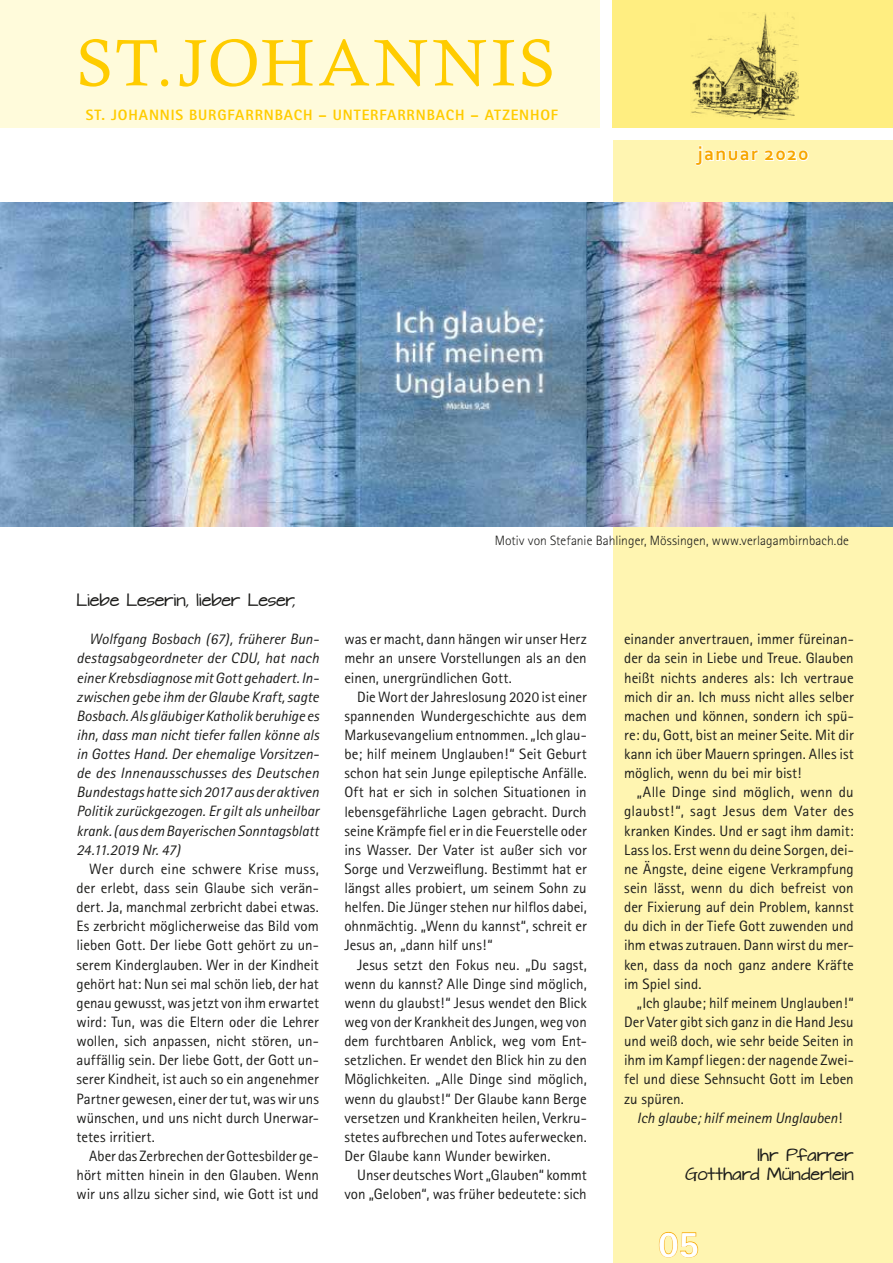
<style>
.page{position:relative;width:893px;height:1263px;background:#fff}
.page>*{position:absolute;margin:0;border:0;box-sizing:border-box;transform-origin:0 0}
.t1{font:66px "Calisto";letter-spacing:.055em;color:#fc0}
.t2{font:800 37.5px "Rotis Sans Serif";color:#fff}
.t3{font:700 19.5px "Corbel";letter-spacing:.065em;color:#f7a600}
.t4{font:15px/19.2px "Rotis Sans Serif";letter-spacing:-.005em;color:#1d1d1b;text-align:justify}
.t5{font:italic 15px/19.2px "Rotis Sans Serif";letter-spacing:-.005em;color:#1d1d1b;text-align:justify}
.t6{font:15px/19.2px "Architects Daughter";color:#1d1d1b;text-align:right}
.t7{font:800 15px "Rotis Sans Serif";letter-spacing:.06em;color:#fc0}
.t8{font:300 13.5px "Rotis Sans Serif";letter-spacing:.005em;color:#1d1d1b}
.s1{font-style:normal}
</style>
<div class="page">
<div style="left:613px;top:140px;width:280px;height:1123px;background:#fff5b1"></div>
<div style="left:612px;top:0;width:281px;height:128px;background:#ffee81"></div>
<div style="left:0;top:0;width:600px;height:128px;background:#fffbdb"></div>
<img style="left:691px;top:13px;width:107px;height:106px">
<svg style="left:695px;top:145px;width:114px;height:21px"></svg>
<svg style="left:659px;top:1232px;width:39px;height:25px"></svg>
<img style="left:0;top:203px;width:893px;height:324px">
<h1 class="t1" style="left:77px;top:25px;width:473px">ST.JOHANNIS</h1>
<p class="t7" style="left:86px;top:106px;width:474px">ST. JOHANNIS BURGFARRNBACH – UNTERFARRNBACH – ATZENHOF</p>
<h3 class="t3" style="left:698px;top:142px;width:112px">januar 2020</h3>
<p class="t6" style="left:77px;top:592px;width:220px">Liebe Leserin, lieber Leser,</p>
<p class="t5" style="left:77px;top:630px;width:244px;text-indent:13px">Wolfgang Bosbach (67), früherer Bun&shy;destagsabgeordneter der CDU, hat nach einer Krebsdiagnose mit Gott gehadert. In&shy;zwischen gebe ihm der Glaube Kraft, sagte Bosbach. Als gläubiger Katholik beruhige es ihn, dass man nicht tiefer fallen könne als in Gottes Hand. Der ehemalige Vorsitzen&shy;de des Innenausschusses des Deutschen Bundestags hatte sich 2017 aus der aktiven Politik zurückgezogen. Er gilt als unheilbar krank. (aus dem Bayerischen Sonntagsblatt 24.11.2019 Nr. 47)</p>
<p class="t4" style="left:77px;top:859px;width:244px;text-indent:13px">Wer durch eine schwere Krise muss, der erlebt, dass sein Glaube sich verän&shy;dert. Ja, manchmal zerbricht dabei etwas.<br>Es zerbricht möglicherweise das Bild vom lieben Gott. Der liebe Gott gehört zu un&shy;serem Kinderglauben. Wer in der Kindheit gehört hat: Nun sei mal schön lieb, der hat genau gewusst, was jetzt von ihm erwartet wird: Tun, was die Eltern oder die Lehrer wollen, sich anpassen, nicht stören, un&shy;auffällig sein. Der liebe Gott, der Gott un&shy;serer Kindheit, ist auch so ein angenehmer Partner gewesen, einer der tut, was wir uns wünschen, und uns nicht durch Unerwar&shy;tetes irritiert.</p>
<p class="t4" style="left:77px;top:1146px;width:244px;text-indent:13px">Aber das Zerbrechen der Gottesbilder ge&shy;hört mitten hinein in den Glauben. Wenn wir uns allzu sicher sind, wie Gott ist und</p>
<p class="t8" style="left:495px;top:533px;width:356px">Motiv von Stefanie Bahlinger, Mössingen, www.verlagambirnbach.de</p>
<p class="t4" style="left:344px;top:629px;width:244px">was er macht, dann hängen wir unser Herz mehr an unsere Vorstellungen als an den einen, unergründlichen Gott.</p>
<p class="t4" style="left:344px;top:687px;width:244px;text-indent:13px">Die Wort der Jahreslosung 2020 ist einer spannenden Wundergeschichte aus dem Markusevangelium entnommen. „Ich glau&shy;be; hilf meinem Unglauben!“ Seit Geburt schon hat sein Junge epileptische Anfälle.<br>Oft hat er sich in solchen Situationen in lebensgefährliche Lagen gebracht. Durch seine Krämpfe fiel er in die Feuerstelle oder ins Wasser. Der Vater ist außer sich vor Sorge und Verzweiflung. Bestimmt hat er längst alles probiert, um seinem Sohn zu helfen. Die Jünger stehen nur hilflos dabei, ohnmächtig. „Wenn du kannst“, schreit er Jesus an, „dann hilf uns!“</p>
<p class="t4" style="left:344px;top:955px;width:244px;text-indent:13px">Jesus setzt den Fokus neu. „Du sagst, wenn du kannst? Alle Dinge sind möglich, wenn du glaubst!“ Jesus wendet den Blick weg von der Krankheit des Jungen, weg von dem furchtbaren Anblick, weg vom Ent&shy;setzlichen. Er wendet den Blick hin zu den Möglichkeiten. „Alle Dinge sind möglich, wenn du glaubst!“ Der Glaube kann Berge versetzen und Krankheiten heilen, Verkru&shy;stetes aufbrechen und Totes auferwecken.<br>Der Glaube kann Wunder bewirken.</p>
<p class="t4" style="left:344px;top:1165px;width:244px;text-align:right">Unser deutsches Wort „Glauben“ kommt von „Geloben“, was früher bedeutete: sich</p>
<p class="t4" style="left:624px;top:629px;width:231px">einander anvertrauen, immer füreinan&shy;der da sein in Liebe und Treue. Glauben heißt nichts anderes als: Ich vertraue mich dir an. Ich muss nicht alles selber machen und können, sondern ich spü&shy;re: du, Gott, bist an meiner Seite. Mit dir kann ich über Mauern springen. Alles ist möglich, wenn du bei mir bist!</p>
<p class="t4" style="left:624px;top:782px;width:231px;text-indent:13px">„Alle Dinge sind möglich, wenn du glaubst!“, sagt Jesus dem Vater des kranken Kindes. Und er sagt ihm damit:<br>Lass los. Erst wenn du deine Sorgen, dei&shy;ne Ängste, deine eigene Verkrampfung sein lässt, wenn du dich befreist von der Fixierung auf dein Problem, kannst du dich in der Tiefe Gott zuwenden und ihm etwas zutrauen. Dann wirst du mer&shy;ken, dass da noch ganz andere Kräfte im Spiel sind.</p>
<p class="t4" style="left:624px;top:993px;width:231px;text-indent:13px">„Ich glaube; hilf meinem Unglauben!“ Der Vater gibt sich ganz in die Hand Jesu und weiß doch, wie sehr beide Seiten in ihm im Kampf liegen: der nagende Zwei&shy;fel und diese Sehnsucht Gott im Leben zu spüren.</p>
<p class="t5" style="left:637px;top:1108px;width:207px">Ich glaube; hilf meinem Unglauben<span class="s1">!</span></p>
<p class="t6" style="left:685px;top:1147px;width:170px">Ihr Pfarrer<br>Gotthard Münderlein</p>
<h2 class="t2" style="left:658px;top:1220px;width:43px">05</h2>
</div>
